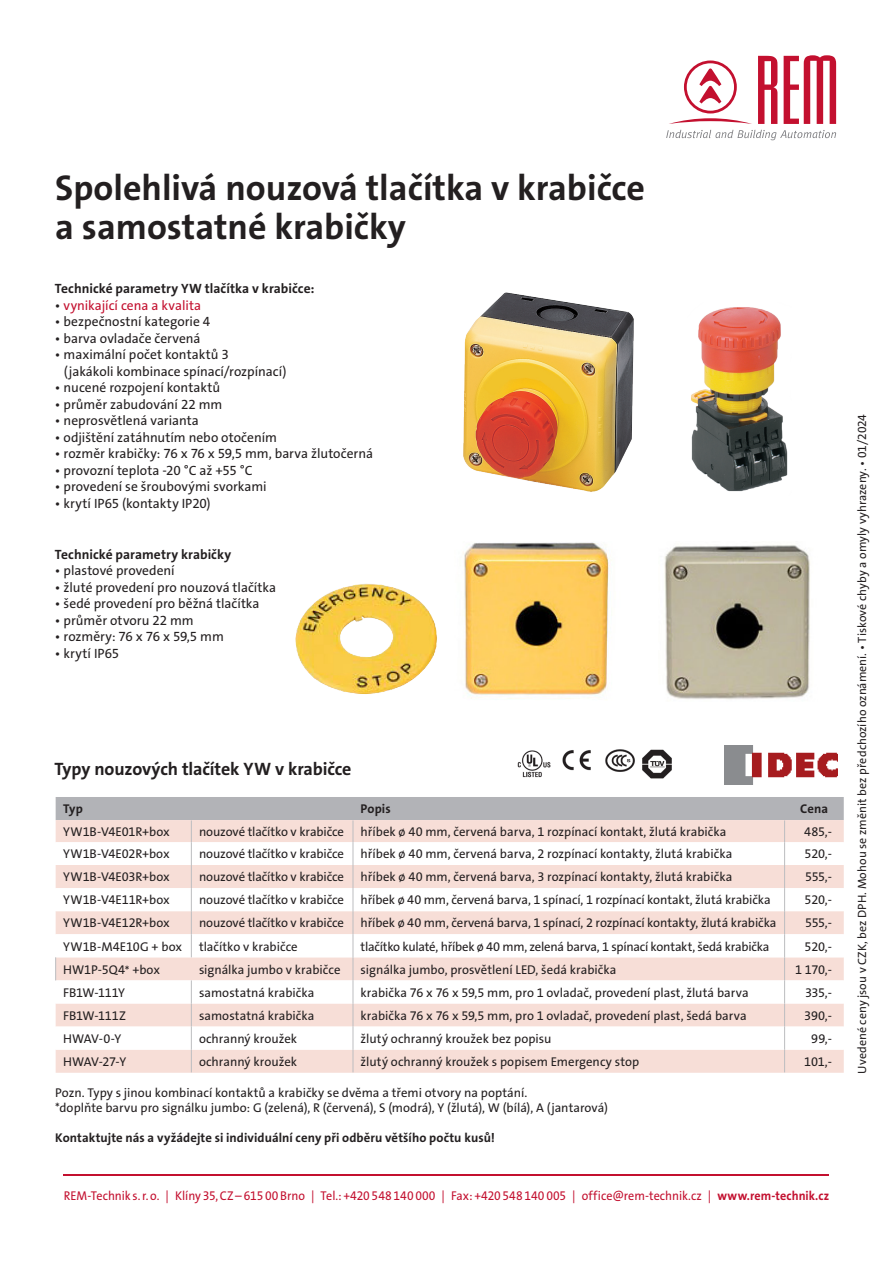
<style>
.page{position:relative;width:893px;height:1263px;background:#fff}
.page>*{position:absolute;margin:0;border:0;box-sizing:border-box;transform-origin:0 0}
.Nadpis_velký{font:700 36px/39px "The Sans Os F";color:#231f20}
.hladina_-_základní_t{font:700 18px "The Sans Os F";letter-spacing:-.01em;color:#231f20}
.hladina_-_základní_p{font:13.5px "The Sans Os F";color:#231f20}
.hladina_-_základní_p-2{font:700 13.5px "The Sans Os F";letter-spacing:.005em;color:#231f20}
.hladina_-_základní_p-3{font:13.5px "The Sans Os F";color:#c3102f}
.hladina_-_základní_p-4{font:12.75px "The Sans Os F";letter-spacing:-.005em;color:#231f20}
.t1{font:12.75px "The Sans Os F";color:#c3102f;scale:.95 1}
.hladina_-_základní_p-5{font:700 12.75px "The Sans Os F";letter-spacing:.005em;color:#231f20}
.TAB-rejstrik{font:12px "The Sans Os F";letter-spacing:.005em;color:#231f20}
.s1{color:#231f20}
.s2{font-weight:700}
</style>
<div class="page">
<hr style="left:64px;top:1174px;width:765px;height:1px;background:#c3102f">
<svg style="left:666px;top:130px;width:170px;height:10px"></svg>
<svg style="left:758px;top:56px;width:19px;height:68px"></svg>
<svg style="left:784px;top:55px;width:52px;height:69px"></svg>
<svg style="left:669px;top:61px;width:83px;height:63px"></svg>
<img style="left:725px;top:746px;width:112px;height:38px">
<img style="left:518px;top:749px;width:117px;height:29px">
<img style="left:642px;top:749px;width:30px;height:30px">
<svg style="left:55px;top:797px;width:789px;height:275px"></svg>
<img style="left:664px;top:545px;width:146px;height:154px">
<img style="left:463px;top:542px;width:149px;height:157px">
<img style="left:463px;top:292px;width:171px;height:200px">
<img style="left:691px;top:307px;width:97px;height:185px">
<img style="left:295px;top:583px;width:142px;height:111px">
<p class="Nadpis_velký" style="left:55px;top:168px;width:591px">Spolehlivá nouzová tlačítka v krabičce a samostatné krabičky</p>
<p class="hladina_-_základní_p-2" style="left:55px;top:280px;width:261px">Technické parametry YW tlačítka v krabičce:</p>
<p class="hladina_-_základní_p-3" style="left:55px;top:297px;width:148px"><span class="s1">•</span> vynikající cena a kvalita</p>
<p class="hladina_-_základní_p" style="left:55px;top:313px;width:157px">• bezpečnostní kategorie 4</p>
<p class="hladina_-_základní_p" style="left:55px;top:330px;width:147px">• barva ovladače červená</p>
<p class="hladina_-_základní_p" style="left:55px;top:346px;width:175px">• maximální počet kontaktů 3</p>
<p class="hladina_-_základní_p" style="left:64px;top:363px;width:224px">(jakákoli kombinace spínací/rozpínací)</p>
<p class="hladina_-_základní_p" style="left:55px;top:379px;width:167px">• nucené rozpojení kontaktů</p>
<p class="hladina_-_základní_p" style="left:55px;top:396px;width:169px">• průměr zabudování 22 mm</p>
<p class="hladina_-_základní_p" style="left:55px;top:412px;width:146px">• neprosvětlená varianta</p>
<p class="hladina_-_základní_p" style="left:55px;top:429px;width:223px">• odjištění zatáhnutím nebo otočením</p>
<p class="hladina_-_základní_p" style="left:55px;top:445px;width:320px">• rozměr krabičky: 76 x 76 x 59,5 mm, barva žlutočerná</p>
<p class="hladina_-_základní_p" style="left:55px;top:462px;width:199px">• provozní teplota -20 °C až +55 °C</p>
<p class="hladina_-_základní_p" style="left:55px;top:478px;width:213px">• provedení se šroubovými svorkami</p>
<p class="hladina_-_základní_p" style="left:55px;top:495px;width:157px">• krytí IP65 (kontakty IP20)</p>
<p class="hladina_-_základní_p-2" style="left:55px;top:545px;width:178px">Technické parametry krabičky</p>
<p class="hladina_-_základní_p" style="left:55px;top:562px;width:121px">• plastové provedení</p>
<p class="hladina_-_základní_p" style="left:55px;top:578px;width:223px">• žluté provedení pro nouzová tlačítka</p>
<p class="hladina_-_základní_p" style="left:55px;top:595px;width:206px">• šedé provedení pro běžná tlačítka</p>
<p class="hladina_-_základní_p" style="left:55px;top:611px;width:140px">• průměr otvoru 22 mm</p>
<p class="hladina_-_základní_p" style="left:55px;top:628px;width:170px">• rozměry: 76 x 76 x 59,5 mm</p>
<p class="hladina_-_základní_p" style="left:55px;top:644px;width:66px">• krytí IP65</p>
<p class="hladina_-_základní_t" style="left:55px;top:757px;width:298px">Typy nouzových tlačítek YW v krabičce</p>
<p class="hladina_-_základní_p-5" style="left:63px;top:800px;width:21px">Typ</p>
<p class="hladina_-_základní_p-5" style="left:361px;top:800px;width:32px">Popis</p>
<p class="hladina_-_základní_p-5" style="left:800px;top:801px;width:29px">Cena</p>
<p class="hladina_-_základní_p-4" style="left:63px;top:823px;width:108px">YW1B-V4E01R+box</p>
<p class="hladina_-_základní_p-4" style="left:199px;top:823px;width:147px">nouzové tlačítko v krabičce</p>
<p class="hladina_-_základní_p-4" style="left:361px;top:823px;width:367px">hříbek ø 40 mm, červená barva, 1 rozpínací kontakt, žlutá krabička</p>
<p class="hladina_-_základní_p-4" style="left:804px;top:823px;width:29px">485,-</p>
<p class="hladina_-_základní_p-4" style="left:63px;top:846px;width:108px">YW1B-V4E02R+box</p>
<p class="hladina_-_základní_p-4" style="left:199px;top:846px;width:147px">nouzové tlačítko v krabičce</p>
<p class="hladina_-_základní_p-4" style="left:361px;top:846px;width:373px">hříbek ø 40 mm, červená barva, 2 rozpínací kontakty, žlutá krabička</p>
<p class="hladina_-_základní_p-4" style="left:805px;top:846px;width:29px">520,-</p>
<p class="hladina_-_základní_p-4" style="left:63px;top:869px;width:108px">YW1B-V4E03R+box</p>
<p class="hladina_-_základní_p-4" style="left:199px;top:869px;width:147px">nouzové tlačítko v krabičce</p>
<p class="hladina_-_základní_p-4" style="left:361px;top:869px;width:373px">hříbek ø 40 mm, červená barva, 3 rozpínací kontakty, žlutá krabička</p>
<p class="hladina_-_základní_p-4" style="left:805px;top:869px;width:28px">555,-</p>
<p class="hladina_-_základní_p-4" style="left:63px;top:892px;width:108px">YW1B-V4E11R+box</p>
<p class="hladina_-_základní_p-4" style="left:199px;top:892px;width:147px">nouzové tlačítko v krabičce</p>
<p class="hladina_-_základní_p-4" style="left:361px;top:892px;width:411px">hříbek ø 40 mm, červená barva, 1 spínací, 1 rozpínací kontakt, žlutá krabička</p>
<p class="hladina_-_základní_p-4" style="left:805px;top:892px;width:29px">520,-</p>
<p class="hladina_-_základní_p-4" style="left:63px;top:915px;width:108px">YW1B-V4E12R+box</p>
<p class="hladina_-_základní_p-4" style="left:199px;top:915px;width:147px">nouzové tlačítko v krabičce</p>
<p class="hladina_-_základní_p-4" style="left:361px;top:915px;width:417px">hříbek ø 40 mm, červená barva, 1 spínací, 2 rozpínací kontakty, žlutá krabička</p>
<p class="hladina_-_základní_p-4" style="left:805px;top:915px;width:28px">555,-</p>
<p class="hladina_-_základní_p-4" style="left:63px;top:938px;width:120px">YW1B-M4E10G + box</p>
<p class="hladina_-_základní_p-4" style="left:199px;top:938px;width:100px">tlačítko v krabičce</p>
<p class="hladina_-_základní_p-4" style="left:361px;top:938px;width:410px">tlačítko kulaté, hříbek ø 40 mm, zelená barva, 1 spínací kontakt, šedá krabička</p>
<p class="hladina_-_základní_p-4" style="left:805px;top:938px;width:29px">520,-</p>
<p class="hladina_-_základní_p-4" style="left:63px;top:961px;width:98px">HW1P-5Q4* +box</p>
<p class="hladina_-_základní_p-4" style="left:199px;top:961px;width:143px">signálka jumbo v krabičce</p>
<p class="hladina_-_základní_p-4" style="left:361px;top:961px;width:257px">signálka jumbo, prosvětlení LED, šedá krabička</p>
<p class="hladina_-_základní_p-4" style="left:795px;top:961px;width:38px">1 170,-</p>
<p class="hladina_-_základní_p-4" style="left:63px;top:984px;width:63px">FB1W-111Y</p>
<p class="hladina_-_základní_p-4" style="left:199px;top:984px;width:117px">samostatná krabička</p>
<p class="hladina_-_základní_p-4" style="left:361px;top:984px;width:390px">krabička 76 x 76 x 59,5 mm, pro 1 ovladač, provedení plast, žlutá barva</p>
<p class="hladina_-_základní_p-4" style="left:805px;top:984px;width:28px">335,-</p>
<p class="hladina_-_základní_p-4" style="left:63px;top:1007px;width:64px">FB1W-111Z</p>
<p class="hladina_-_základní_p-4" style="left:199px;top:1007px;width:117px">samostatná krabička</p>
<p class="hladina_-_základní_p-4" style="left:361px;top:1007px;width:388px">krabička 76 x 76 x 59,5 mm, pro 1 ovladač, provedení plast, šedá barva</p>
<p class="hladina_-_základní_p-4" style="left:804px;top:1007px;width:29px">390,-</p>
<p class="hladina_-_základní_p-4" style="left:63px;top:1030px;width:60px">HWAV-0-Y</p>
<p class="hladina_-_základní_p-4" style="left:199px;top:1030px;width:100px">ochranný kroužek</p>
<p class="hladina_-_základní_p-4" style="left:361px;top:1030px;width:192px">žlutý ochranný kroužek bez popisu</p>
<p class="hladina_-_základní_p-4" style="left:811px;top:1030px;width:22px">99,-</p>
<p class="hladina_-_základní_p-4" style="left:63px;top:1053px;width:64px">HWAV-27-Y</p>
<p class="hladina_-_základní_p-4" style="left:199px;top:1053px;width:100px">ochranný kroužek</p>
<p class="hladina_-_základní_p-4" style="left:361px;top:1053px;width:280px">žlutý ochranný kroužek s popisem Emergency stop</p>
<p class="hladina_-_základní_p-4" style="left:804px;top:1053px;width:29px">101,-</p>
<p class="hladina_-_základní_p-4" style="left:55px;top:1084px;width:474px">Pozn. Typy s jinou kombinací kontaktů a krabičky se dvěma a třemi otvory na poptání.</p>
<p class="hladina_-_základní_p-4" style="left:55px;top:1099px;width:554px">*doplňte barvu pro signálku jumbo: G (zelená), R (červená), S (modrá), Y (žlutá), W (bílá), A (jantarová)</p>
<p class="hladina_-_základní_p-5" style="left:55px;top:1129px;width:441px">Kontaktujte nás a vyžádejte si individuální ceny při odběru většího počtu kusů!</p>
<p class="t1" style="left:64px;top:1188px;width:807px">REM-Technik s.r.o. | Klíny 35, CZ – 615 00 Brno | Tel.: +420 548 140 000 | Fax: +420 548 140 005 | office@rem-technik.cz | <span class="s2">www.rem-technik.cz</span></p>
<p class="TAB-rejstrik" style="left:854px;top:1074px;width:661px;rotate:-90deg">Uvedené ceny jsou v CZK, bez DPH. Mohou se změnit bez předchozího oznámení. • Tiskové chyby a omyly vyhrazeny. • 01/2024</p>
</div>
